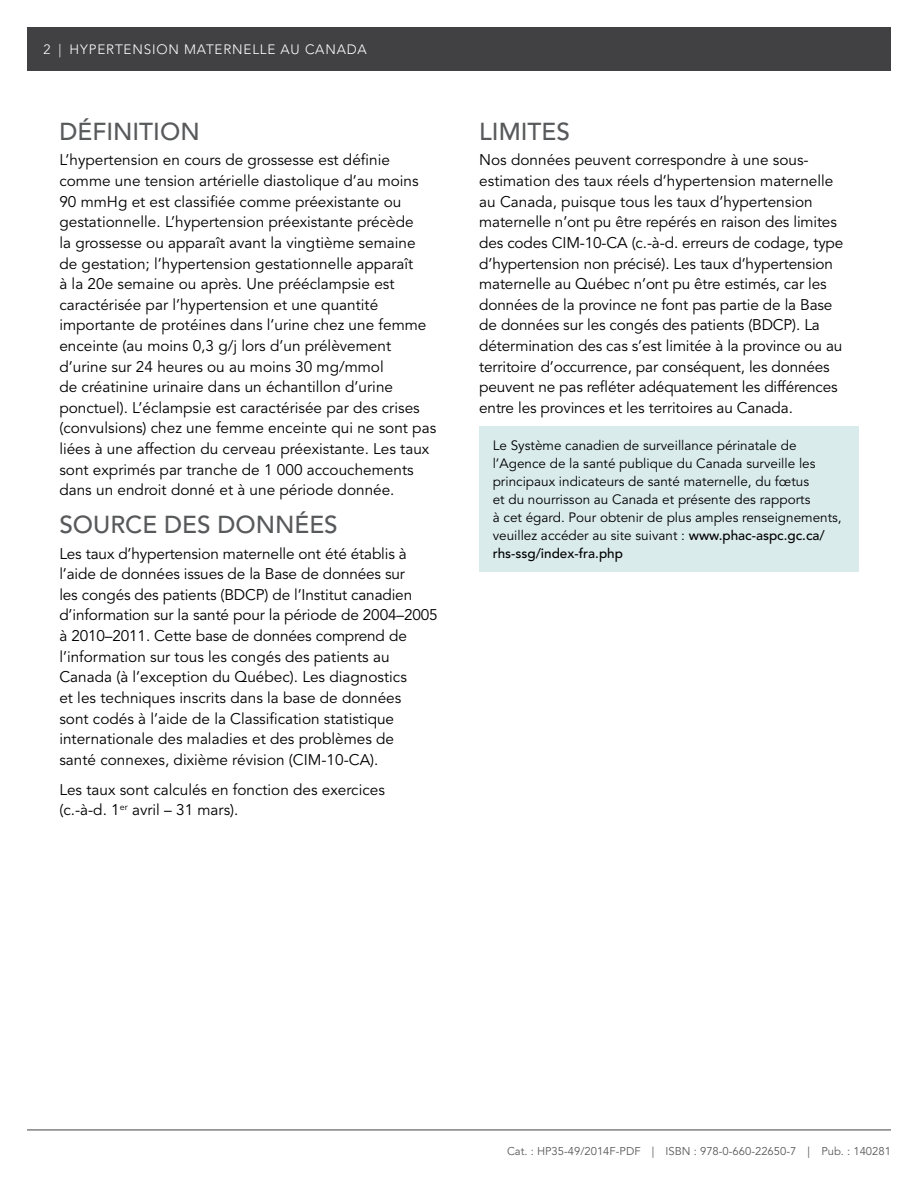
<style>
.page{position:relative;width:918px;height:1188px;background:#fff}
.page>*{position:absolute;margin:0;border:0;box-sizing:border-box;transform-origin:0 0}
.t1{font:500 24.3px "Avenir LT Std";color:#58595b}
.t2{font:15.3px/20.5px "Avenir LT Std";color:#000}
.t3{font:13.5px/18px "Avenir LT Std";color:#000}
.t4{font:300 13.5px "Avenir LT Std";letter-spacing:.06em;color:#fff}
.t5{font:11.25px "Avenir LT Std";color:#58595b}
.s1{font-weight:500}
</style>
<div class="page">
<div style="left:27px;top:27px;width:864px;height:44px;background:#414042"></div>
<hr style="left:27px;top:1130px;width:864px;height:1px;background:#414042">
<div style="left:479px;top:427px;width:380px;height:145px;background:#daebec"></div>
<p class="t4" style="left:43px;top:41px;width:19px">2 |</p>
<p class="t4" style="left:70px;top:41px;width:299px">HYPERTENSION MATERNELLE AU CANADA</p>
<h1 class="t1" style="left:59px;top:117px;width:142px">DÉFINITION</h1>
<p class="t2" style="left:59px;top:150px;width:378px">L’hypertension en cours de grossesse est définie comme une tension artérielle diastolique d’au moins 90 mmHg et est classifiée comme préexistante ou gestationnelle. L’hypertension préexistante précède<br>la grossesse ou apparaît avant la vingtième semaine de gestation; l’hypertension gestationnelle apparaît<br>à la 20e semaine ou après. Une prééclampsie est caractérisée par l’hypertension et une quantité importante de protéines dans l’urine chez une femme enceinte (au moins 0,3 g/j lors d’un prélèvement d’urine sur 24 heures ou au moins 30 mg/mmol<br>de créatinine urinaire dans un échantillon d’urine ponctuel). L’éclampsie est caractérisée par des crises (convulsions) chez une femme enceinte qui ne sont pas liées à une affection du cerveau préexistante. Les taux sont exprimés par tranche de 1 000 accouchements dans un endroit donné et à une période donnée.</p>
<h1 class="t1" style="left:59px;top:511px;width:280px">SOURCE DES DONNÉES</h1>
<p class="t2" style="left:59px;top:543px;width:380px">Les taux d’hypertension maternelle ont été établis à l’aide de données issues de la Base de données sur<br>les congés des patients (BDCP) de l’Institut canadien d’information sur la santé pour la période de 2004–2005 à 2010–2011. Cette base de données comprend de l’information sur tous les congés des patients au Canada (à l’exception du Québec). Les diagnostics<br>et les techniques inscrits dans la base de données<br>sont codés à l’aide de la Classification statistique internationale des maladies et des problèmes de<br>santé connexes, dixième révision (CIM-10-CA).</p>
<p class="t2" style="left:59px;top:779px;width:327px">Les taux sont calculés en fonction des exercices (c.-à-d. 1<sup>er</sup> avril – 31 mars).</p>
<h1 class="t1" style="left:479px;top:117px;width:92px">LIMITES</h1>
<p class="t2" style="left:479px;top:150px;width:366px">Nos données peuvent correspondre à une sous&shy;estimation des taux réels d’hypertension maternelle au Canada, puisque tous les taux d’hypertension maternelle n’ont pu être repérés en raison des limites des codes CIM-10-CA (c.-à-d. erreurs de codage, type d’hypertension non précisé). Les taux d’hypertension maternelle au Québec n’ont pu être estimés, car les données de la province ne font pas partie de la Base de données sur les congés des patients (BDCP). La détermination des cas s’est limitée à la province ou au territoire d’occurrence, par conséquent, les données peuvent ne pas refléter adéquatement les différences entre les provinces et les territoires au Canada.</p>
<p class="t3" style="left:493px;top:437px;width:350px">Le Système canadien de surveillance périnatale de l’Agence de la santé publique du Canada surveille les principaux indicateurs de santé maternelle, du fœtus<br>et du nourrisson au Canada et présente des rapports<br>à cet égard. Pour obtenir de plus amples renseignements, veuillez accéder au site suivant : <span class="s1">www.phac-aspc.gc.ca/ rhs-ssg/index-fra.php</span></p>
<p class="t5" style="left:507px;top:1144px;width:385px">Cat. : HP35-49/2014F-PDF | ISBN : 978-0-660-22650-7 | Pub. : 140281</p>
</div>
